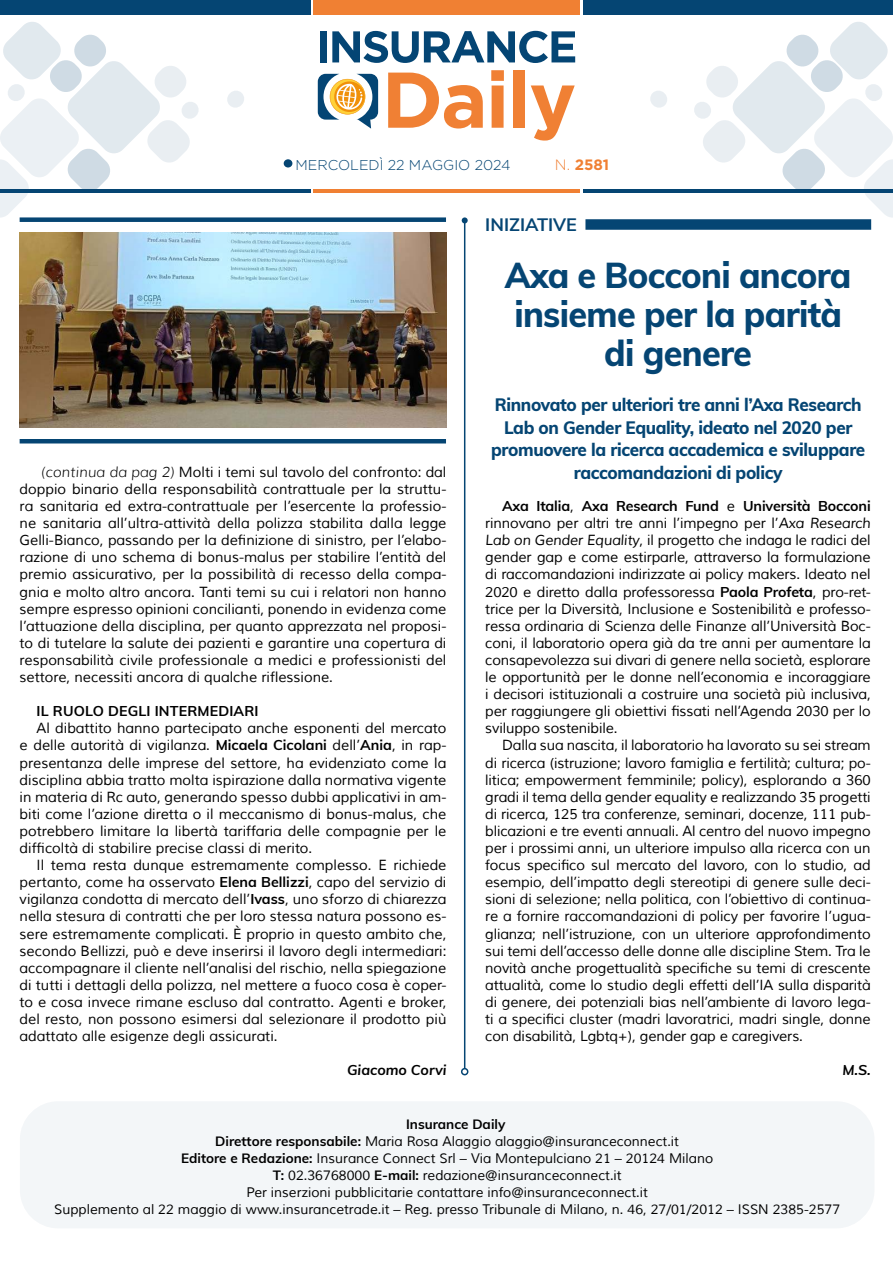
<style>
.page{position:relative;width:893px;height:1263px;background:#fff}
.page>*{position:absolute;margin:0;border:0;box-sizing:border-box;transform-origin:0 0}
.t1{font:800 36px/39px "Muli";letter-spacing:-.02em;color:#054573;text-align:center;scale:.95 1}
.t2{font:800 18px/22.5px "Muli";letter-spacing:-.02em;color:#054573;text-align:center;scale:.95 1}
.t3{font:700 18px "Muli";color:#054573}
.t4{font:700 15px "Gotham";color:#f08033}
.t5{font:14.25px/17.1px "Muli";color:#000;text-align:justify}
.t6{font:700 14.25px "Muli";letter-spacing:.01em;color:#000}
.t7{font:300 14.25px "Gotham";color:#054573}
.t8{font:italic 700 14.25px "Muli";color:#000}
.t9{font:13.5px "Muli";color:#000}
.t10{font:700 13.5px "Muli";color:#000}
.s1{font-weight:300}
.s2{font-weight:300;font-style:italic}
.s3{font-weight:700}
.s4{font-style:italic}
</style>
<div class="page">
<div style="left:0;top:0;width:310px;height:15px;background:#054573"></div>
<div style="left:313px;top:0;width:266px;height:15px;background:#f08033"></div>
<hr style="left:0;top:189px;width:310px;height:3px;background:#054573">
<hr style="left:313px;top:189px;width:266px;height:3px;background:#f08033">
<div style="left:284px;top:159px;width:8px;height:8px;background:#054573;border-radius:50%"></div>
<svg style="left:650px;top:91px;width:17px;height:17px"></svg>
<svg style="left:227px;top:91px;width:17px;height:17px"></svg>
<svg style="left:693px;top:22px;width:200px;height:196px"></svg>
<svg style="left:0;top:22px;width:199px;height:197px"></svg>
<hr style="left:583px;top:189px;width:310px;height:3px;background:#054573">
<div style="left:583px;top:0;width:310px;height:15px;background:#054573"></div>
<svg style="left:318px;top:74px;width:60px;height:55px"></svg>
<svg style="left:388px;top:73px;width:95px;height:56px"></svg>
<svg style="left:491px;top:70px;width:13px;height:58px"></svg>
<div style="left:513px;top:70px;width:12px;height:58px;background:#f08034"></div>
<svg style="left:531px;top:85px;width:44px;height:56px"></svg>
<div style="left:320px;top:31px;width:6px;height:31px;background:#044574"></div>
<svg style="left:332px;top:31px;width:243px;height:32px"></svg>
<hr style="left:464px;top:220px;width:1px;height:849px;background:#054573">
<svg style="left:462px;top:217px;width:6px;height:6px"></svg>
<div style="left:461px;top:1068px;width:7px;height:7px;border:2px solid #054573;border-radius:50%"></div>
<div style="left:20px;top:217px;width:426px;height:5px;background:#054573"></div>
<div style="left:585px;top:219px;width:286px;height:11px;background:#054573"></div>
<img style="left:20px;top:232px;width:426px;height:196px">
<hr style="left:20px;top:439px;width:426px;height:4px;background:#054573">
<div style="left:20px;top:1101px;width:854px;height:127px;background:#f3f6f8;border-radius:38px"></div>
<p class="t7" style="left:296px;top:157px;width:216px">MERCOLEDÌ 22 MAGGIO 2024</p>
<p class="t4" style="left:555px;top:156px;width:56px"><span class="s1">N.</span> 2581</p>
<p class="t5" style="left:20px;top:464px;width:428px;text-indent:21px"><span class="s2">(continua da pag 2)</span> Molti i temi sul tavolo del confronto: dal doppio binario della responsabilità contrattuale per la struttu&shy;ra sanitaria ed extra-contrattuale per l’esercente la professio&shy;ne sanitaria all’ultra-attività della polizza stabilita dalla legge Gelli-Bianco, passando per la definizione di sinistro, per l’elabo&shy;razione di uno schema di bonus-malus per stabilire l’entità del premio assicurativo, per la possibilità di recesso della compa&shy;gnia e molto altro ancora. Tanti temi su cui i relatori non hanno sempre espresso opinioni concilianti, ponendo in evidenza come l’attuazione della disciplina, per quanto apprezzata nel proposi&shy;to di tutelare la salute dei pazienti e garantire una copertura di responsabilità civile professionale a medici e professionisti del settore, necessiti ancora di qualche riflessione.</p>
<p class="t6" style="left:37px;top:701px;width:223px">IL RUOLO DEGLI INTERMEDIARI</p>
<p class="t5" style="left:20px;top:720px;width:428px;text-indent:17px">Al dibattito hanno partecipato anche esponenti del mercato e delle autorità di vigilanza. <span class="s3">Micaela Cicolani</span> dell’<span class="s3">Ania</span>, in rap&shy;presentanza delle imprese del settore, ha evidenziato come la disciplina abbia tratto molta ispirazione dalla normativa vigente in materia di Rc auto, generando spesso dubbi applicativi in am&shy;biti come l’azione diretta o il meccanismo di bonus-malus, che potrebbero limitare la libertà tariffaria delle compagnie per le difficoltà di stabilire precise classi di merito.</p>
<p class="t5" style="left:20px;top:857px;width:428px;text-indent:17px">Il tema resta dunque estremamente complesso. E richiede pertanto, come ha osservato <span class="s3">Elena Bellizzi</span>, capo del servizio di vigilanza condotta di mercato dell’<span class="s3">Ivass</span>, uno sforzo di chiarezza nella stesura di contratti che per loro stessa natura possono es&shy;sere estremamente complicati. È proprio in questo ambito che, secondo Bellizzi, può e deve inserirsi il lavoro degli intermediari: accompagnare il cliente nell’analisi del rischio, nella spiegazione di tutti i dettagli della polizza, nel mettere a fuoco cosa è coper&shy;to e cosa invece rimane escluso dal contratto. Agenti e broker, del resto, non possono esimersi dal selezionare il prodotto più adattato alle esigenze degli assicurati.</p>
<p class="t8" style="left:347px;top:1060px;width:101px">Giacomo Corvi</p>
<p class="t3" style="left:485px;top:211px;width:93px">INIZIATIVE</p>
<h1 class="t1" style="left:505px;top:254px;width:366px">Axa e Bocconi ancora insieme per la parità di genere</h1>
<p class="t2" style="left:491px;top:393px;width:395px">Rinnovato per ulteriori tre anni l’Axa Research Lab on Gender Equality, ideato nel 2020 per promuovere la ricerca accademica e sviluppare raccomandazioni di policy</p>
<p class="t5" style="left:485px;top:498px;width:387px;text-indent:17px"><span class="s3">Axa Italia</span>, <span class="s3">Axa Research Fund</span> e <span class="s3">Università Bocconi </span>rinnovano per altri tre anni l’impegno per l’<span class="s4">Axa Research Lab on Gender Equality</span>, il progetto che indaga le radici del gender gap e come estirparle, attraverso la formulazione di raccomandazioni indirizzate ai policy makers. Ideato nel 2020 e diretto dalla professoressa <span class="s3">Paola Profeta</span>, pro-ret&shy;trice per la Diversità, Inclusione e Sostenibilità e professo&shy;ressa ordinaria di Scienza delle Finanze all’Università Boc&shy;coni, il laboratorio opera già da tre anni per aumentare la consapevolezza sui divari di genere nella società, esplorare le opportunità per le donne nell’economia e incoraggiare i decisori istituzionali a costruire una società più inclusiva, per raggiungere gli obiettivi fissati nell’Agenda 2030 per lo sviluppo sostenibile.</p>
<p class="t5" style="left:485px;top:737px;width:387px;text-indent:17px">Dalla sua nascita, il laboratorio ha lavorato su sei stream di ricerca (istruzione; lavoro famiglia e fertilità; cultura; po&shy;litica; empowerment femminile; policy), esplorando a 360 gradi il tema della gender equality e realizzando 35 progetti di ricerca, 125 tra conferenze, seminari, docenze, 111 pub&shy;blicazioni e tre eventi annuali. Al centro del nuovo impegno per i prossimi anni, un ulteriore impulso alla ricerca con un focus specifico sul mercato del lavoro, con lo studio, ad esempio, dell’impatto degli stereotipi di genere sulle deci&shy;sioni di selezione; nella politica, con l’obiettivo di continua&shy;re a fornire raccomandazioni di policy per favorire l’ugua&shy;glianza; nell’istruzione, con un ulteriore approfondimento sui temi dell’accesso delle donne alle discipline Stem. Tra le novità anche progettualità specifiche su temi di crescente attualità, come lo studio degli effetti dell’IA sulla disparità di genere, dei potenziali bias nell’ambiente di lavoro lega&shy;ti a specifici cluster (madri lavoratrici, madri single, donne con disabilità, Lgbtq+), gender gap e caregivers.</p>
<p class="t8" style="left:842px;top:1060px;width:30px">M.S.</p>
<p class="t10" style="left:406px;top:1114px;width:101px">Insurance Daily</p>
<p class="t9" style="left:215px;top:1133px;width:465px"><span class="s3">Direttore responsabile:</span> Maria Rosa Alaggio alaggio@insuranceconnect.it</p>
<p class="t9" style="left:181px;top:1150px;width:534px"><span class="s3">Editore e Redazione:</span> Insurance Connect Srl – Via Montepulciano 21 – 20124 Milano</p>
<p class="t9" style="left:273px;top:1167px;width:351px"><span class="s3">T:</span> 02.36768000 <span class="s3">E-mail:</span> redazione@insuranceconnect.it</p>
<p class="t9" style="left:246px;top:1184px;width:403px">Per inserzioni pubblicitarie contattare info@insuranceconnect.it</p>
<p class="t9" style="left:54px;top:1201px;width:787px">Supplemento al 22 maggio di www.insurancetrade.it – Reg. presso Tribunale di Milano, n. 46, 27/01/2012 – ISSN 2385-2577</p>
</div>
